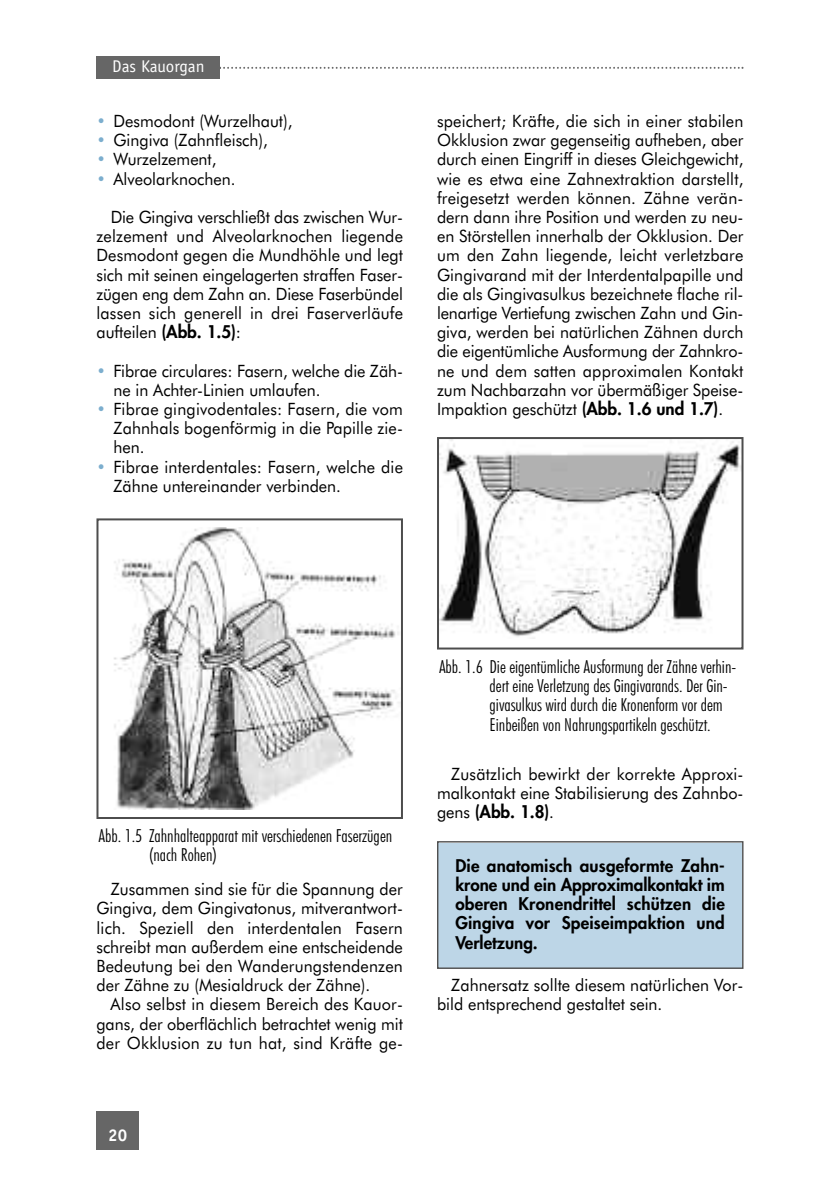
<style>
.page{position:relative;width:840px;height:1191px;background:#fff}
.page>*{position:absolute;margin:0;border:0;box-sizing:border-box;transform-origin:0 0}
.t1{font:300 condensed 18px/19.2px "Futura BT";color:#000}
.t2{font:17px/19.2px "Futura BT";color:#000;text-align:justify;scale:.95 1}
.t3{font:800 17px/19.2px "Futura";letter-spacing:.01em;color:#000;text-align:justify}
.t4{font:17px "Officina Sans";color:#fff}
.t5{font:700 17px "Officina Sans";color:#fff}
.s1{color:#7caece}
.s2{font-family:"Futura";font-weight:800}
.s3{font-family:"Futura BT";font-weight:400}
</style>
<div class="page">
<div style="left:96px;top:1111px;width:43px;height:39px;background:#666"></div>
<img style="left:114px;top:527px;width:286px;height:283px">
<div style="left:96px;top:518px;width:307px;height:301px;border:2px solid #4d4d4d"></div>
<img style="left:440px;top:440px;width:300px;height:197px">
<div style="left:437px;top:437px;width:306px;height:212px;border:2px solid #4d4d4d"></div>
<div style="left:438px;top:842px;width:303px;height:125px;background:#bdd6e7"></div>
<div style="left:437px;top:841px;width:306px;height:128px;border:1px solid #4d4d4d"></div>
<div style="left:96px;top:56px;width:124px;height:23px;background:#666"></div>
<svg style="left:220px;top:67px;width:523px;height:2px"></svg>
<p class="t4" style="left:112px;top:56px;width:94px">Das Kauorgan</p>
<p class="t2" style="left:96px;top:111px;width:208px"><span class="s1">•</span> Desmodont (Wurzelhaut),</p>
<p class="t2" style="left:96px;top:130px;width:182px"><span class="s1">•</span> Gingiva (Zahnfleisch),</p>
<p class="t2" style="left:96px;top:150px;width:128px"><span class="s1">•</span> Wurzelzement,</p>
<p class="t2" style="left:96px;top:169px;width:148px"><span class="s1">•</span> Alveolarknochen.</p>
<p class="t2" style="left:96px;top:207px;width:324px;text-indent:14px">Die Gingiva verschließt das zwischen Wur&shy;zelzement und Alveolarknochen liegende Desmodont gegen die Mundhöhle und legt sich mit seinen eingelagerten straffen Faser&shy;zügen eng dem Zahn an. Diese Faserbündel lassen sich generell in drei Faserverläufe aufteilen <span class="s2">(Abb. 1.5)</span>:</p>
<p class="t2" style="left:113px;top:361px;width:306px;text-indent:-17px"><span class="s1">•</span> Fibrae circulares: Fasern, welche die Zäh&shy;ne in Achter-Linien umlaufen.</p>
<p class="t2" style="left:113px;top:399px;width:306px;text-indent:-17px"><span class="s1">•</span> Fibrae gingivodentales: Fasern, die vom Zahnhals bogenförmig in die Papille zie&shy;hen.</p>
<p class="t2" style="left:113px;top:457px;width:306px;text-indent:-17px"><span class="s1">•</span> Fibrae interdentales: Fasern, welche die<br>Zähne untereinander verbinden.</p>
<p class="t2" style="left:437px;top:111px;width:324px">speichert; Kräfte, die sich in einer stabilen Okklusion zwar gegenseitig aufheben, aber durch einen Eingriff in dieses Gleichgewicht, wie es etwa eine Zahnextraktion darstellt, freigesetzt werden können. Zähne verän&shy;dern dann ihre Position und werden zu neu&shy;en Störstellen innerhalb der Okklusion. Der um den Zahn liegende, leicht verletzbare Gingivarand mit der Interdentalpapille und die als Gingivasulkus bezeichnete flache ril&shy;lenartige Vertiefung zwischen Zahn und Gin&shy;giva, werden bei natürlichen Zähnen durch die eigentümliche Ausformung der Zahnkro&shy;ne und dem satten approximalen Kontakt zum Nachbarzahn vor übermäßiger Speise-Impaktion geschützt <span class="s2">(Abb. 1.6 und 1.7)</span>.</p>
<p class="t1" style="left:149px;top:825px;width:244px;text-indent:-50px">Abb. 1.5 Zahnhalteapparat mit verschiedenen Faserzügen (nach Rohen)</p>
<p class="t2" style="left:96px;top:879px;width:324px;text-indent:14px">Zusammen sind sie für die Spannung der Gingiva, dem Gingivatonus, mitverantwort&shy;lich. Speziell den interdentalen Fasern schreibt man außerdem eine entscheidende Bedeutung bei den Wanderungstendenzen der Zähne zu (Mesialdruck der Zähne).</p>
<p class="t2" style="left:96px;top:994px;width:324px;text-indent:14px">Also selbst in diesem Bereich des Kauor&shy;gans, der oberflächlich betrachtet wenig mit der Okklusion zu tun hat, sind Kräfte ge-</p>
<p class="t5" style="left:108px;top:1125px;width:20px">20</p>
<p class="t1" style="left:489px;top:657px;width:248px;text-indent:-50px">Abb. 1.6 Die eigentümliche Ausformung der Zähne verhin&shy;dert eine Verletzung des Gingivarands. Der Gin&shy;givasulkus wird durch die Kronenform vor dem Einbeißen von Nahrungspartikeln geschützt.</p>
<p class="t2" style="left:437px;top:764px;width:324px;text-align:right">Zusätzlich bewirkt der korrekte Approxi&shy;malkontakt eine Stabilisierung des Zahnbo-</p>
<p class="t3" style="left:437px;top:802px;width:118px"><span class="s3">gens</span> (Abb. 1.8)<span class="s3">.</span></p>
<p class="t3" style="left:455px;top:855px;width:271px">Die anatomisch ausgeformte Zahn&shy;krone und ein Approximalkontakt im oberen Kronendrittel schützen die Gingiva vor Speiseimpaktion und Verletzung.</p>
<p class="t2" style="left:437px;top:975px;width:324px;text-indent:14px">Zahnersatz sollte diesem natürlichen Vor&shy;bild entsprechend gestaltet sein.</p>
</div>
